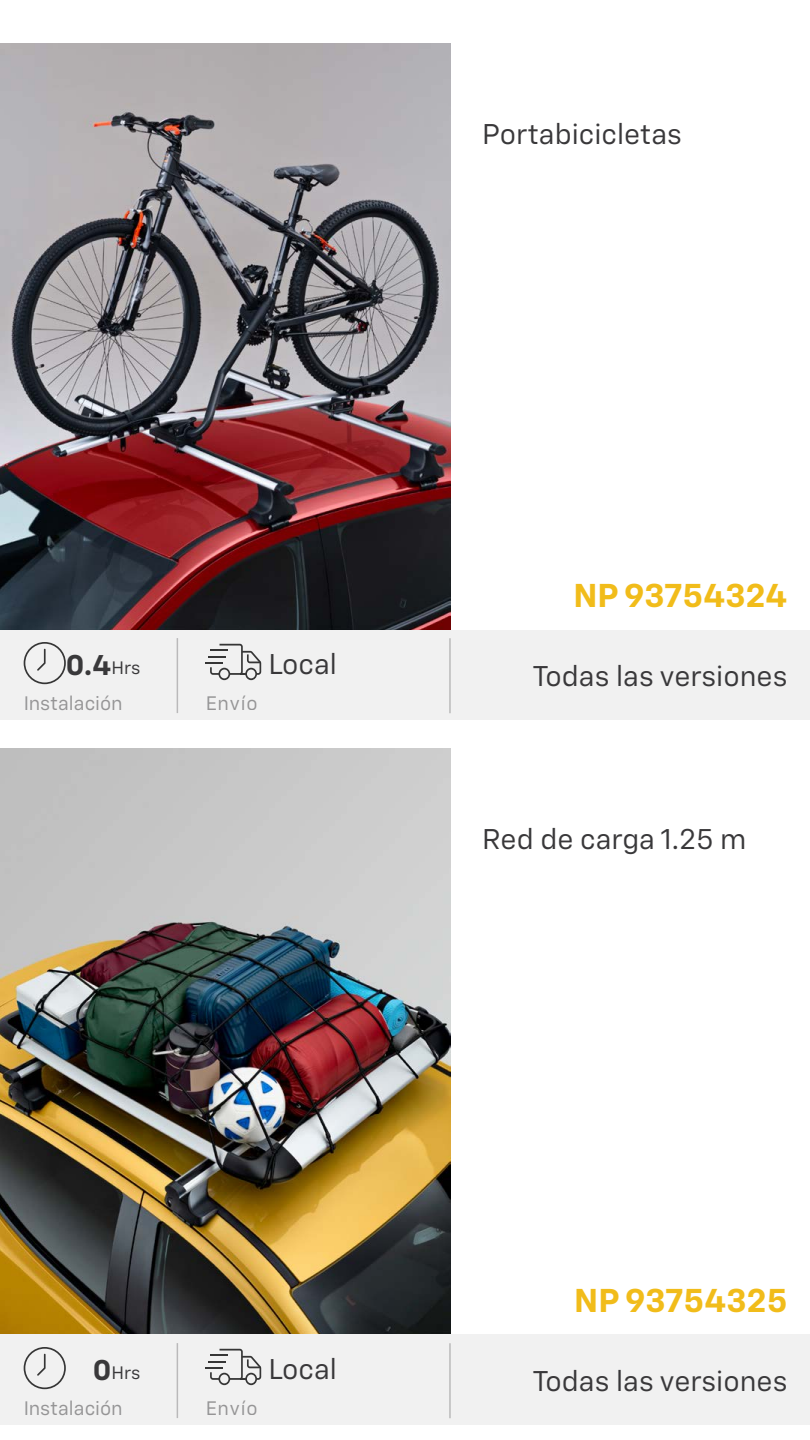
<style>
.page{position:relative;width:810px;height:1440px;background:#fff}
.page>*{position:absolute;margin:0;border:0;box-sizing:border-box;transform-origin:0 0}
.t1{font:700 33px "Chevy Sans";color:#f1bc1a}
.t2{font:28.5px "Chevy Sans";color:#39383a}
.t3{font:700 28.5px "Chevy Sans";color:#39383a}
.t4{font:19.5px "Chevy Sans";color:#39383a}
.t5{font:18px "Chevy Sans";color:#39383a}
.s1{font-weight:400;font-size:18px}
.s2{font-weight:700;font-size:28.5px}
</style>
<div class="page">
<img style="left:0;top:44px;width:450px;height:586px">
<div style="left:0;top:630px;width:810px;height:90px;background:#f1f1f1"></div>
<hr style="left:449px;top:638px;width:2px;height:75px;background:#39383a">
<svg style="left:206px;top:644px;width:55px;height:36px"></svg>
<hr style="left:177px;top:638px;width:1px;height:75px;background:#39383a">
<svg style="left:24px;top:642px;width:42px;height:42px"></svg>
<img style="left:0;top:749px;width:450px;height:586px">
<div style="left:0;top:1335px;width:810px;height:90px;background:#f1f1f1"></div>
<hr style="left:449px;top:1343px;width:2px;height:75px;background:#39383a">
<svg style="left:206px;top:1349px;width:55px;height:36px"></svg>
<hr style="left:177px;top:1343px;width:1px;height:75px;background:#39383a">
<svg style="left:24px;top:1347px;width:42px;height:42px"></svg>
<p class="t2" style="left:482px;top:116px;width:201px">Portabicicletas</p>
<p class="t3" style="left:66px;top:647px;width:76px">0.4<span class="s1">Hrs</span></p>
<p class="t4" style="left:23px;top:691px;width:101px">Instalación</p>
<p class="t4" style="left:206px;top:691px;width:54px">Envío</p>
<p class="t2" style="left:268px;top:647px;width:70px">Local</p>
<p class="t1" style="left:573px;top:575px;width:216px">NP 93754324</p>
<p class="t2" style="left:533px;top:658px;width:256px">Todas las versiones</p>
<p class="t2" style="left:482px;top:821px;width:266px">Red de carga 1.25 m</p>
<p class="t5" style="left:93px;top:1362px;width:49px"><span class="s2">0</span>Hrs</p>
<p class="t4" style="left:23px;top:1396px;width:101px">Instalación</p>
<p class="t4" style="left:206px;top:1396px;width:54px">Envío</p>
<p class="t2" style="left:268px;top:1352px;width:70px">Local</p>
<p class="t1" style="left:574px;top:1280px;width:215px">NP 93754325</p>
<p class="t2" style="left:533px;top:1363px;width:256px">Todas las versiones</p>
</div>
